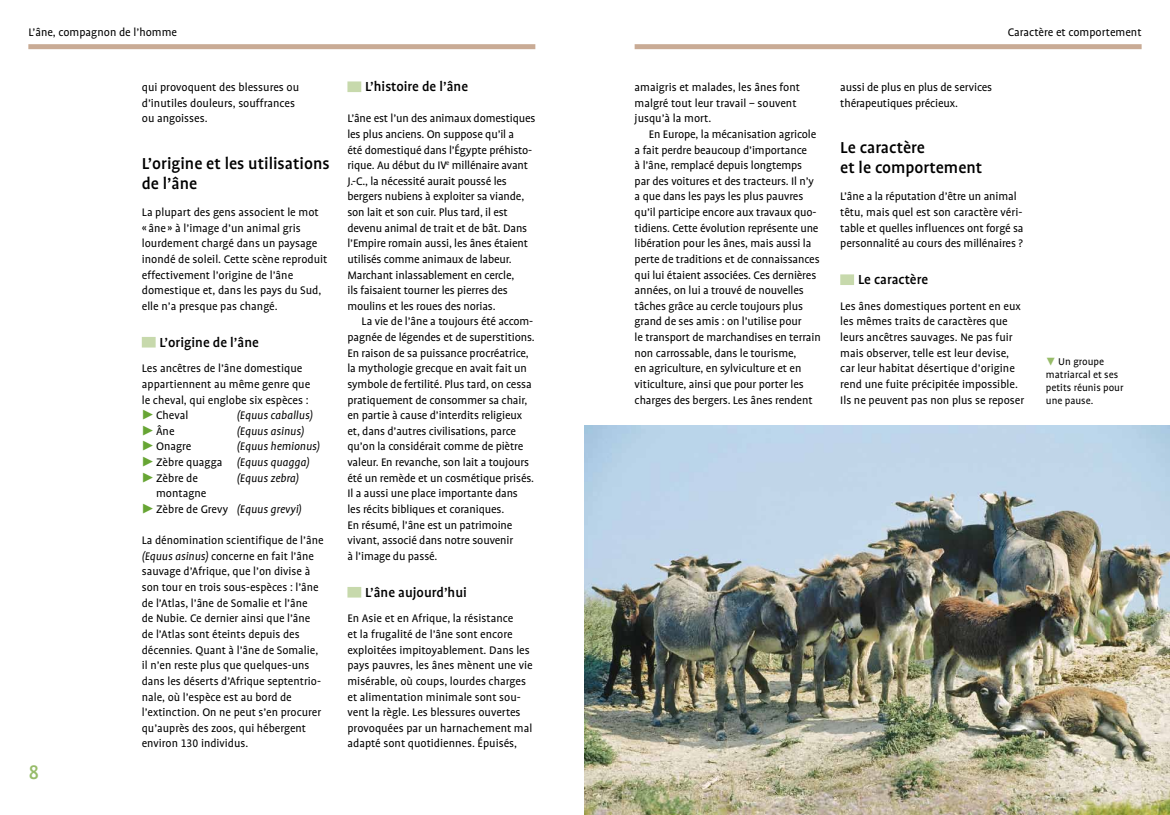
<style>
.page{position:relative;width:1170px;height:815px;background:#fff}
.page>*{position:absolute;margin:0;border:0;box-sizing:border-box;transform-origin:0 0}
.t1{font:500 22.5px "UV Profile Tab";color:#97bc69}
.t2{font:500 18.12px/20px "UV Profile Tab";color:#000}
.t3{font:500 15px "UV Profile Tab";color:#000}
.t4{font:12.5px/15.6px "UV Profile Tab";letter-spacing:-.01em;color:#000}
.t5{font:italic 12.5px/15.6px "UV Profile Tab";color:#000}
.t6{font:11.25px/13.1px "UV Profile Tab";color:#000}
.s1{font-style:normal}
.s2{font-style:italic}
</style>
<div class="page">
<div style="left:28px;top:44px;width:507px;height:5px;background:#c9ab95"></div>
<div style="left:634px;top:44px;width:507px;height:5px;background:#c9ab95"></div>
<div style="left:142px;top:337px;width:14px;height:11px;background:#c7d9ac"></div>
<div style="left:347px;top:81px;width:14px;height:11px;background:#c7d9ac"></div>
<div style="left:347px;top:587px;width:14px;height:11px;background:#c7d9ac"></div>
<div style="left:840px;top:274px;width:14px;height:11px;background:#c7d9ac"></div>
<img style="left:585px;top:426px;width:584px;height:389px">
<p class="t4" style="left:28px;top:25px;width:150px">L’âne, compagnon de l’homme</p>
<p class="t4" style="left:1007px;top:25px;width:135px">Caractère et comportement</p>
<h1 class="t1" style="left:28px;top:760px;width:12px">8</h1>
<p class="t4" style="left:142px;top:80px;width:159px">qui provoquent des blessures ou d’inutiles douleurs, souffrances ou angoisses.</p>
<h2 class="t2" style="left:142px;top:153px;width:189px">L’origine et les utilisations de l’âne</h2>
<p class="t4" style="left:142px;top:205px;width:187px">La plupart des gens associent le mot<br>« âne » à l’image d’un animal gris lourdement chargé dans un paysage inondé de soleil. Cette scène reproduit effectivement l’origine de l’âne domestique et, dans les pays du Sud, elle n’a presque pas changé.</p>
<p class="t3" style="left:159px;top:334px;width:101px">L’origine de l’âne</p>
<p class="t4" style="left:142px;top:361px;width:162px">Les ancêtres de l’âne domestique</p>
<p class="t4" style="left:142px;top:376px;width:170px">appartiennent au même genre que</p>
<p class="t4" style="left:142px;top:392px;width:168px">le cheval, qui englobe six espèces :</p>
<p class="t4" style="left:156px;top:408px;width:34px">Cheval</p>
<p class="t5" style="left:237px;top:408px;width:77px">(Equus caballus)</p>
<p class="t4" style="left:156px;top:423px;width:20px">Âne</p>
<p class="t5" style="left:237px;top:423px;width:69px">(Equus asinus)</p>
<p class="t4" style="left:156px;top:439px;width:37px">Onagre</p>
<p class="t5" style="left:156px;top:439px;width:165px;text-indent:81px">(Equus hemionus)<br><span class="s1">Zèbre quagga</span> (Equus quagga)<br><span class="s1">Zèbre de</span></p>
<p class="t5" style="left:237px;top:470px;width:64px">(Equus zebra)</p>
<p class="t4" style="left:156px;top:486px;width:147px">montagne<br>Zèbre de Grevy <span class="s2">(Equus grevyi)</span></p>
<p class="t4" style="left:142px;top:533px;width:183px">La dénomination scientifique de l’âne <span class="s2">(Equus asinus)</span> concerne en fait l’âne sauvage d’Afrique, que l’on divise à son tour en trois sous-espèces : l’âne de l’Atlas, l’âne de Somalie et l’âne<br>de Nubie. Ce dernier ainsi que l’âne de l’Atlas sont éteints depuis des décennies. Quant à l’âne de Somalie, il n’en reste plus que quelques-uns dans les déserts d’Afrique septentrio&shy;nale, où l’espèce est au bord de l’extinction. On ne peut s’en procurer qu’auprès des zoos, qui hébergent environ 130 individus.</p>
<p class="t3" style="left:365px;top:79px;width:104px">L’histoire de l’âne</p>
<p class="t4" style="left:347px;top:111px;width:189px">L’âne est l’un des animaux domestiques les plus anciens. On suppose qu’il a<br>été domestiqué dans l’Égypte préhisto&shy;rique. Au début du IV<sup>e</sup> millénaire avant J.-C., la nécessité aurait poussé les bergers nubiens à exploiter sa viande, son lait et son cuir. Plus tard, il est devenu animal de trait et de bât. Dans l’Empire romain aussi, les ânes étaient utilisés comme animaux de labeur.<br>Marchant inlassablement en cercle,<br>ils faisaient tourner les pierres des moulins et les roues des norias.</p>
<p class="t4" style="left:347px;top:314px;width:189px;text-indent:14px">La vie de l’âne a toujours été accom&shy;pagnée de légendes et de superstitions.<br>En raison de sa puissance procréatrice, la mythologie grecque en avait fait un symbole de fertilité. Plus tard, on cessa pratiquement de consommer sa chair, en partie à cause d’interdits religieux et, dans d’autres civilisations, parce qu’on la considérait comme de piètre valeur. En revanche, son lait a toujours été un remède et un cosmétique prisés.<br>Il a aussi une place importante dans<br>les récits bibliques et coraniques.<br>En résumé, l’âne est un patrimoine vivant, associé dans notre souvenir<br>à l’image du passé.</p>
<p class="t3" style="left:365px;top:584px;width:103px">L’âne aujourd’hui</p>
<p class="t4" style="left:347px;top:611px;width:187px">En Asie et en Afrique, la résistance<br>et la frugalité de l’âne sont encore exploitées impitoyablement. Dans les pays pauvres, les ânes mènent une vie misérable, où coups, lourdes charges et alimentation minimale sont sou&shy;vent la règle. Les blessures ouvertes provoquées par un harnachement mal adapté sont quotidiennes. Épuisés,</p>
<p class="t4" style="left:634px;top:80px;width:167px">amaigris et malades, les ânes font malgré tout leur travail – souvent jusqu’à la mort.</p>
<p class="t4" style="left:634px;top:126px;width:188px;text-indent:14px">En Europe, la mécanisation agricole a fait perdre beaucoup d’importance<br>à l’âne, remplacé depuis longtemps par des voitures et des tracteurs. Il n’y a que dans les pays les plus pauvres qu’il participe encore aux travaux quo&shy;tidiens. Cette évolution représente une libération pour les ânes, mais aussi la perte de traditions et de connaissances qui lui étaient associées. Ces dernières années, on lui a trouvé de nouvelles tâches grâce au cercle toujours plus grand de ses amis : on l’utilise pour<br>le transport de marchandises en terrain non carrossable, dans le tourisme,<br>en agriculture, en sylviculture et en viticulture, ainsi que pour porter les charges des bergers. Les ânes rendent</p>
<p class="t4" style="left:840px;top:80px;width:153px">aussi de plus en plus de services thérapeutiques précieux.</p>
<h2 class="t2" style="left:840px;top:138px;width:143px">Le caractère<br>et le comportement</h2>
<p class="t4" style="left:840px;top:189px;width:185px">L’âne a la réputation d’être un animal têtu, mais quel est son caractère véri&shy;table et quelles influences ont forgé sa personnalité au cours des millénaires ?</p>
<p class="t3" style="left:857px;top:272px;width:72px">Le caractère</p>
<p class="t4" style="left:840px;top:298px;width:185px">Les ânes domestiques portent en eux les mêmes traits de caractères que leurs ancêtres sauvages. Ne pas fuir mais observer, telle est leur devise, car leur habitat désertique d’origine rend une fuite précipitée impossible.<br>Ils ne peuvent pas non plus se reposer</p>
<p class="t6" style="left:1045px;top:355px;width:79px;text-indent:12px">Un groupe matriarcal et ses petits réunis pour une pause.</p>
</div>
